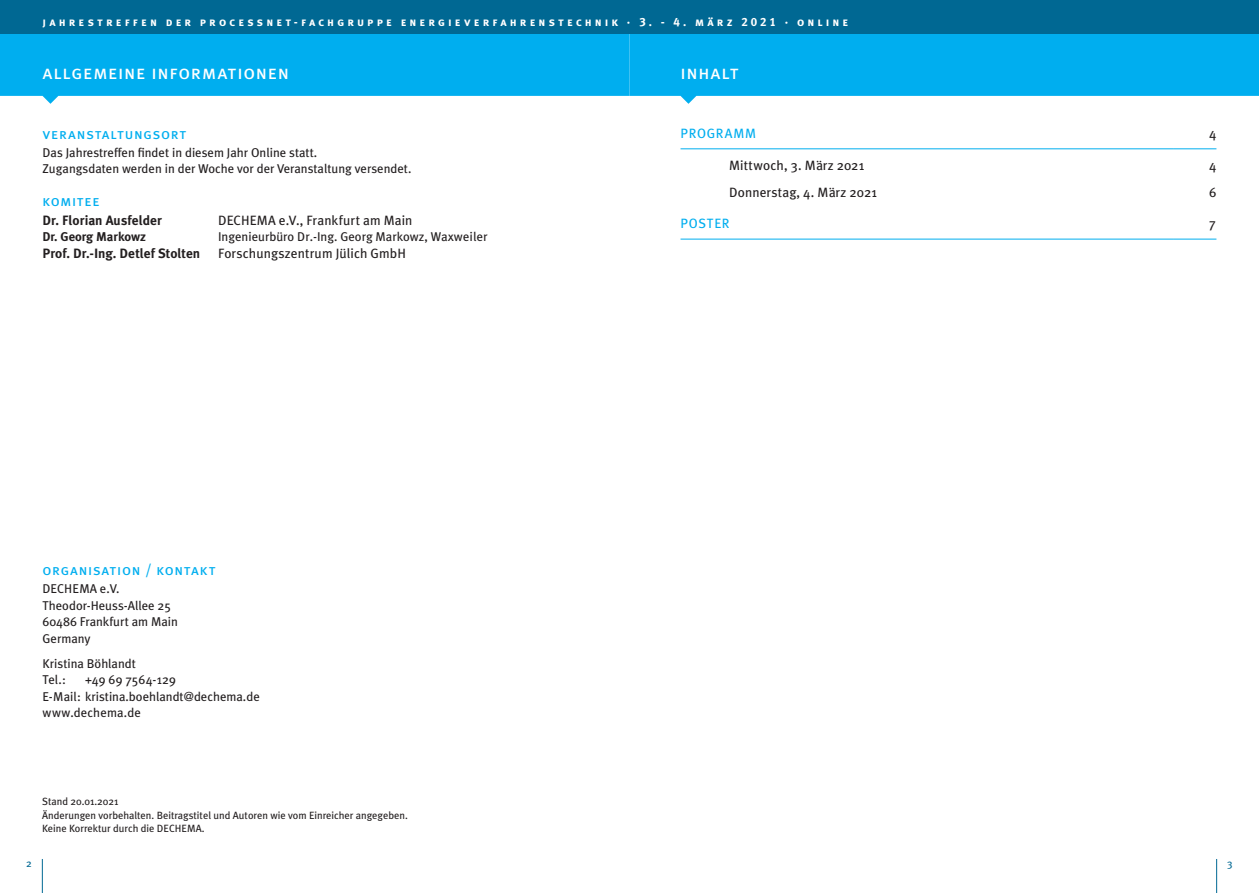
<style>
.page{position:relative;width:1259px;height:893px;background:#fff}
.page>*{position:absolute;margin:0;border:0;box-sizing:border-box;transform-origin:0 0}
.t1{font:19.5px "Meta Plus Book Caps";letter-spacing:.035em;color:#fff}
.t2{font:15px "Meta Plus Book Caps";letter-spacing:.045em;color:#00aeef}
.t3{font:13.5px/26.5px "Meta Plus";letter-spacing:.01em;color:#231f20}
.t4{font:700 13.5px "Meta Plus";letter-spacing:.005em;color:#231f20}
.t5{font:13.5px "Meta Plus";letter-spacing:.05em;color:#00aeef}
.t6{font:13.5px "Meta OT";color:#231f20}
.t7{font:12.75px/16.5px "Meta Plus";color:#231f20}
.t8{font:700 12.75px "Meta Plus";color:#231f20}
.t9{font:12px "Meta Plus Bold Caps";letter-spacing:.255em;color:#fff}
.t10{font:10.5px/13.5px "Meta Plus";color:#231f20}
.t11{font:10.5px "Meta Plus";color:#006893}
.s1{font-family:"Meta OT"}
</style>
<div class="page">
<svg style="left:0;top:34px;width:629px;height:70px;background:#1db7f0"></svg>
<svg style="left:629px;top:34px;width:630px;height:70px;background:#1db7f0"></svg>
<div style="left:0;top:0;width:629px;height:34px;background:#006893"></div>
<div style="left:629px;top:0;width:630px;height:34px;background:#006893"></div>
<hr style="left:42px;top:859px;width:1px;height:34px;background:#006893">
<hr style="left:1216px;top:859px;width:1px;height:34px;background:#006893">
<hr style="left:680px;top:149px;width:494px;height:1px;background:#00aeef">
<hr style="left:1174px;top:149px;width:42px;height:1px;background:#00aeef">
<hr style="left:680px;top:239px;width:494px;height:1px;background:#00aeef">
<hr style="left:1174px;top:239px;width:42px;height:1px;background:#00aeef">
<p class="t9" style="left:43px;top:15px;width:807px">jahrestreffen der processnet-fachgruppe energieverfahrenstechnik · 3. - 4. märz 2021 · online</p>
<h1 class="t1" style="left:43px;top:61px;width:248px">allgemeine informationen</h1>
<h1 class="t1" style="left:680px;top:61px;width:60px">inhalt</h1>
<p class="t2" style="left:43px;top:126px;width:145px">veranstaltungsort</p>
<p class="t7" style="left:43px;top:144px;width:370px">Das Jahrestreffen findet in diesem Jahr Online statt.<br>Zugangsdaten werden in der Woche vor der Veranstaltung versendet.</p>
<p class="t2" style="left:43px;top:192px;width:59px">komitee</p>
<p class="t4" style="left:43px;top:212px;width:121px">Dr. Florian Ausfelder</p>
<p class="t3" style="left:218px;top:207px;width:196px">DECHEMA e.V., Frankfurt am Main</p>
<p class="t8" style="left:43px;top:229px;width:105px">Dr. Georg Markowz</p>
<p class="t7" style="left:218px;top:228px;width:271px">Ingenieurbüro Dr.-Ing. Georg Markowz, <span class="s1">Waxweiler</span></p>
<p class="t4" style="left:43px;top:245px;width:159px">Prof. Dr.-Ing. Detlef Stolten</p>
<p class="t3" style="left:218px;top:240px;width:189px">Forschungszentrum Jülich GmbH</p>
<p class="t2" style="left:43px;top:561px;width:175px">organisation / kontakt</p>
<p class="t7" style="left:43px;top:581px;width:137px">DECHEMA e.V.<br>Theodor-Heuss-Allee 25<br>60486 Frankfurt am Main<br>Germany</p>
<p class="t7" style="left:43px;top:655px;width:95px">Kristina Böhlandt<br>Tel.:</p>
<p class="t7" style="left:43px;top:672px;width:219px;text-indent:43px">+49 69 7564-129<br>E-Mail: kristina.boehlandt@dechema.de www.dechema.de</p>
<p class="t10" style="left:42px;top:795px;width:367px">Stand 20.01.2021<br>Änderungen vorbehalten. Beitragstitel und Autoren wie vom Einreicher angegeben.<br>Keine Korrektur durch die DECHEMA.</p>
<p class="t5" style="left:680px;top:126px;width:77px">PROGRAMM</p>
<p class="t3" style="left:1209px;top:120px;width:9px">4</p>
<p class="t3" style="left:729px;top:152px;width:149px">Mittwoch, 3. März 2021<br>Donnerstag, 4. März 2021</p>
<p class="t3" style="left:1209px;top:152px;width:9px">4<br>6</p>
<p class="t5" style="left:680px;top:216px;width:51px">POSTER</p>
<p class="t6" style="left:1209px;top:215px;width:8px">7</p>
<p class="t11" style="left:26px;top:857px;width:7px">2</p>
<p class="t11" style="left:1227px;top:857px;width:7px">3</p>
</div>
